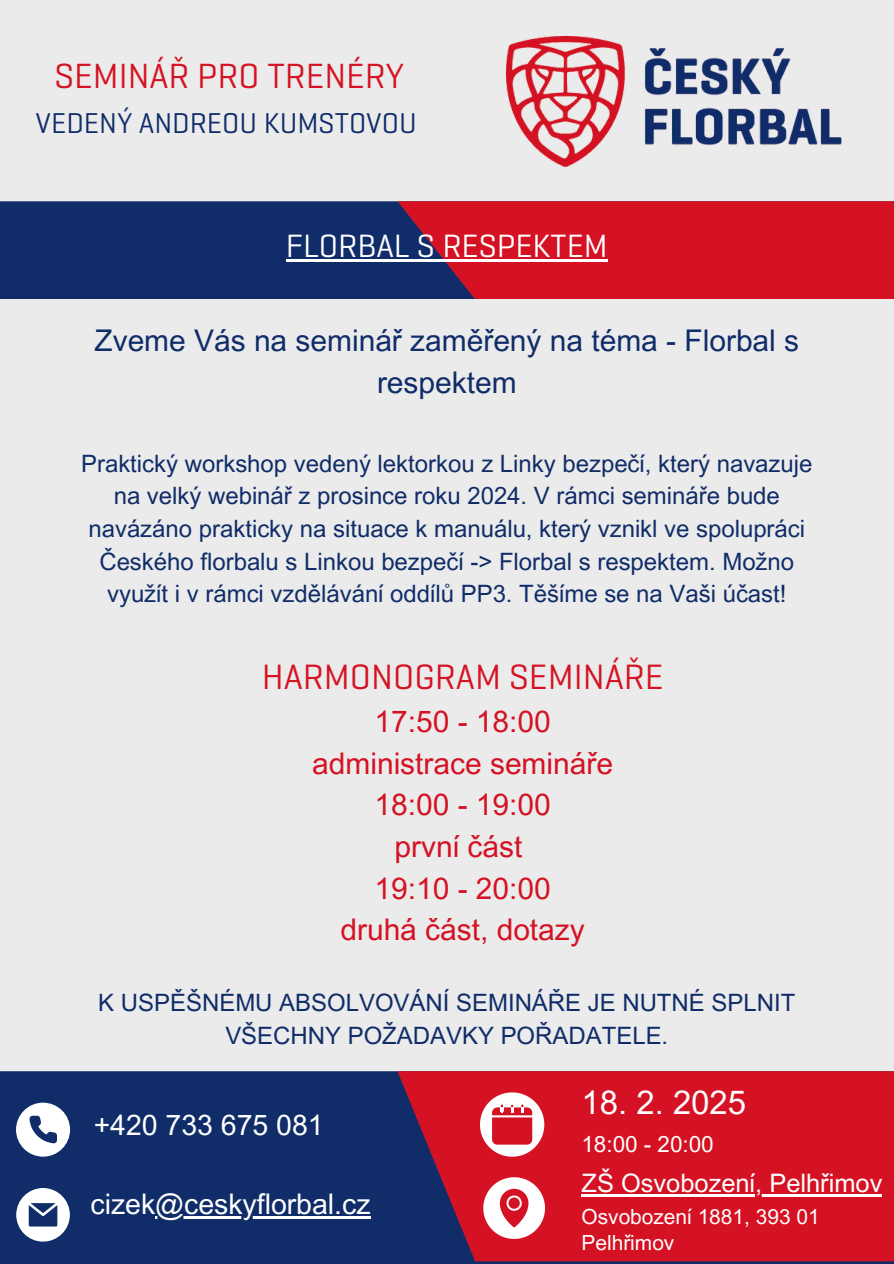
<style>
.page{position:relative;width:894px;height:1264px;background:#fff}
.page>*{position:absolute;margin:0;border:0;box-sizing:border-box;transform-origin:0 0}
.t1{font:35.85px "Geogrotesque Cyr";color:#d51223}
.t2{font:35.55px "Geogrotesque Cyr";color:#d51223}
.t3{font:32.85px "Geogrotesque Cyr";color:#fff}
.t4{font:32.85px "Arial MT Pro";color:#fff}
.t5{font:29.85px/41.7px "Arial MT Pro";color:#d51223;text-align:center}
.t6{font:29.85px/41.7px "Arial MT Pro";color:#102d69;text-align:center}
.t7{font:29.25px "Geogrotesque Cyr";color:#102d69}
.t8{font:28.35px "Arial MT Pro";color:#fff}
.t9{font:25.35px "Arial MT Pro";color:#fff}
.t10{font:23.85px/32.7px "Arial MT Pro";color:#102d69;text-align:center}
.t11{font:22.5px "Arial MT Pro";color:#fff}
.t12{font:20.85px/25.8px "Arial MT Pro";color:#fff}
</style>
<div class="page">
<div style="left:0;top:0;width:893px;height:1263px;background:#ebebeb"></div>
<div style="left:0;top:1071px;width:893px;height:192px;background:#102d69"></div>
<img style="left:505px;top:35px;width:337px;height:132px">
<svg style="left:16px;top:1102px;width:54px;height:54px"></svg>
<svg style="left:16px;top:1188px;width:54px;height:53px"></svg>
<hr style="left:155px;top:1215px;width:215px;height:3px;background:#fff">
<svg style="left:397px;top:1071px;width:496px;height:190px;background:#c3152a"></svg>
<svg style="left:483px;top:1177px;width:62px;height:61px;background:#eea0a7"></svg>
<svg style="left:480px;top:1092px;width:64px;height:64px;background:#e87f88"></svg>
<div style="left:0;top:201px;width:397px;height:98px;background:#102d69"></div>
<hr style="left:581px;top:1194px;width:301px;height:2px;background:#fff">
<svg style="left:397px;top:201px;width:496px;height:98px;background:#c51529"></svg>
<hr style="left:286px;top:259px;width:321px;height:2px;background:#fff">
<h4 class="t2" style="left:55px;top:63px;width:351px">SEMINÁŘ PRO TRENÉRY</h4>
<p class="t7" style="left:36px;top:113px;width:382px">VEDENÝ ANDREOU KUMSTOVOU</p>
<p class="t3" style="left:286px;top:234px;width:323px">FLORBAL S RESPEKTEM</p>
<p class="t6" style="left:94px;top:324px;width:706px">Zveme Vás na seminář zaměřený na téma - Florbal s respektem</p>
<p class="t10" style="left:81px;top:450px;width:732px">Praktický workshop vedený lektorkou z Linky bezpečí, který navazuje na velký webinář z prosince roku 2024. V rámci semináře bude navázáno prakticky na situace k manuálu, který vznikl ve spolupráci Českého florbalu s Linkou bezpečí -&gt; Florbal s respektem. Možno využít i v rámci vzdělávání oddílů PP3. Těšíme se na Vaši účast!</p>
<p class="t1" style="left:261px;top:664px;width:403px">HARMONOGRAM SEMINÁŘE</p>
<p class="t5" style="left:312px;top:704px;width:302px">17:50 - 18:00 administrace semináře<br>18:00 - 19:00<br>první část<br>19:10 - 20:00<br>druhá část, dotazy</p>
<p class="t10" style="left:98px;top:989px;width:698px">K USPĚŠNÉMU ABSOLVOVÁNÍ SEMINÁŘE JE NUTNÉ SPLNIT<br>VŠECHNY POŽADAVKY POŘADATELE.</p>
<p class="t8" style="left:94px;top:1114px;width:231px">+420 733 675 081</p>
<h1 class="t8" style="left:90px;top:1193px;width:281px">cizek@ceskyflorbal.cz</h1>
<h1 class="t4" style="left:581px;top:1090px;width:166px">18. 2. 2025</h1>
<h3 class="t11" style="left:581px;top:1135px;width:134px">18:00 - 20:00</h3>
<h5 class="t9" style="left:581px;top:1173px;width:302px">ZŠ Osvobození, Pelhřimov</h5>
<h3 class="t12" style="left:581px;top:1206px;width:240px">Osvobození 1881, 393 01<br>Pelhřimov</h3>
</div>
